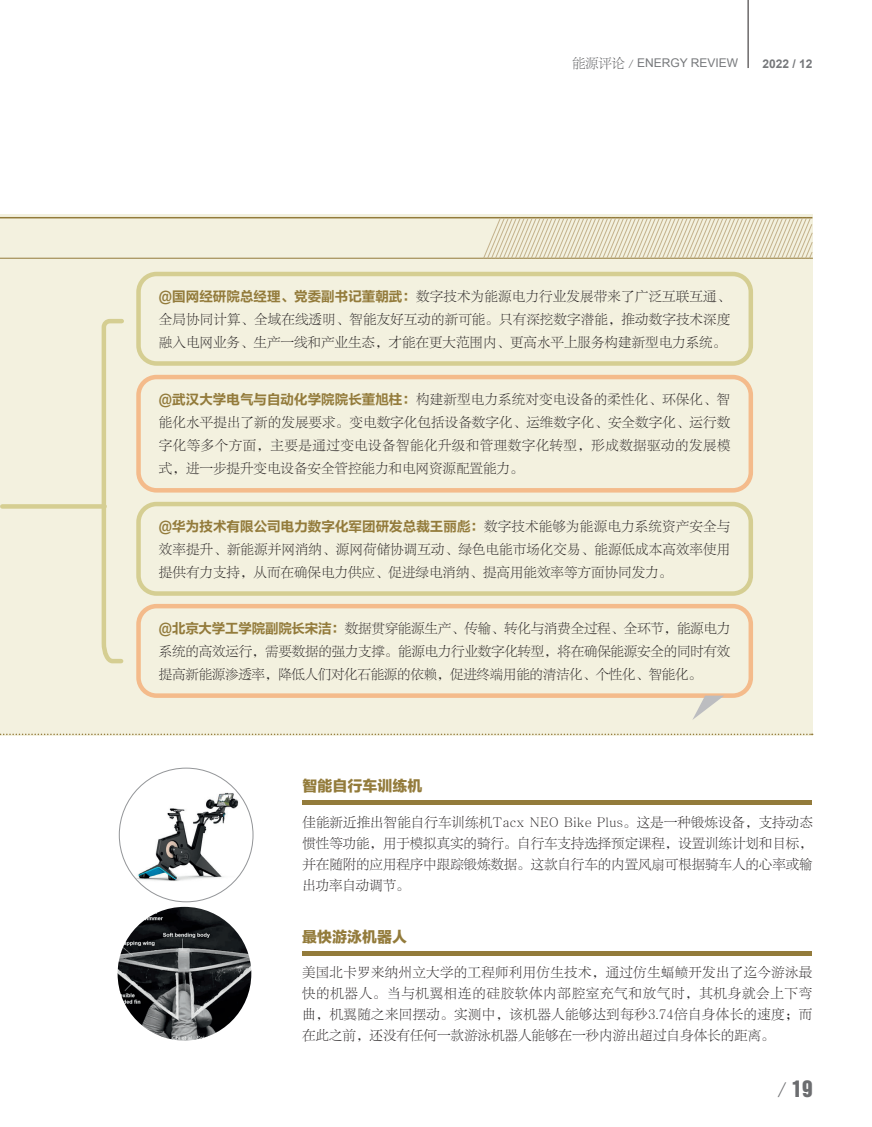
<style>
.page{position:relative;width:872px;height:1127px;background:#fff}
.page>*{position:absolute;margin:0;border:0;box-sizing:border-box;transform-origin:0 0}
.t1{font:21px "Helvetica Inserat LT Std";color:#6c6d70}
.版权内文{font:15px "FZLTTHJW GB1 0";color:#937b3b}
.版权内文-2{font:13.5px/23px "FZLTKSK GBK1 0";color:#231f20;text-align:justify}
.t2{font:12px "Arial";color:#76787b}
.t3{font:700 12px "Arial";color:#76787b}
.s1{font-family:"FZLTKSK GBK1 0";font-size:13.5px;color:#57585a}
.s2{font-family:"FZLTCHJW GB1 0";color:#937b3b}
.s3{font-family:"FZLTKSK GBK1 0";font-size:24px}
</style>
<div class="page">
<hr style="left:748px;top:0;width:1px;height:68px;background:#231f20">
<div style="left:0;top:214px;width:812px;height:521px;background:#f3f1df"></div>
<hr style="left:0;top:217px;width:812px;height:1px;background:#937b3b">
<hr style="left:0;top:258px;width:813px;height:1px;background:#937b3b">
<svg style="left:483px;top:218px;width:329px;height:41px"></svg>
<hr style="left:302px;top:801px;width:510px;height:4px;background:#937b3b">
<hr style="left:302px;top:951px;width:510px;height:4px;background:#937b3b">
<svg style="left:0;top:733px;width:812px;height:2px"></svg>
<img style="left:118px;top:907px;width:133px;height:133px;border-radius:67px">
<div style="left:136px;top:272px;width:617px;height:94px;border:4px solid #d5ce92;border-radius:18px"></div>
<div style="left:136px;top:502px;width:617px;height:94px;border:4px solid #d5ce92;border-radius:18px"></div>
<div style="left:136px;top:375px;width:617px;height:117px;border:4px solid #f4bb8b;border-radius:18px"></div>
<div style="left:136px;top:604px;width:617px;height:94px;border:4px solid #f4bb8b;border-radius:18px"></div>
<svg style="left:692px;top:695px;width:32px;height:25px"></svg>
<svg style="left:101px;top:319px;width:23px;height:345px"></svg>
<div style="left:2px;top:504px;width:103px;height:5px;background:#d5ce92"></div>
<img style="left:127px;top:792px;width:121px;height:91px">
<p class="t2" style="left:572px;top:55px;width:167px"><span class="s1">能源评论 /</span> ENERGY REVIEW</p>
<p class="t3" style="left:762px;top:56px;width:52px">2022 / 12</p>
<p class="版权内文-2" style="left:159px;top:285px;width:573px"><span class="s2">@国网经研院总经理、党委副书记董朝武：</span>数字技术为能源电力行业发展带来了广泛互联互通、全局协同计算、全域在线透明、智能友好互动的新可能。只有深挖数字潜能，推动数字技术深度融入电网业务、生产一线和产业生态，才能在更大范围内、更高水平上服务构建新型电力系统。</p>
<p class="版权内文-2" style="left:159px;top:388px;width:573px"><span class="s2">@武汉大学电气与自动化学院院长董旭柱：</span>构建新型电力系统对变电设备的柔性化、环保化、智能化水平提出了新的发展要求。变电数字化包括设备数字化、运维数字化、安全数字化、运行数字化等多个方面，主要是通过变电设备智能化升级和管理数字化转型，形成数据驱动的发展模式，进一步提升变电设备安全管控能力和电网资源配置能力。</p>
<p class="版权内文-2" style="left:159px;top:515px;width:573px"><span class="s2">@华为技术有限公司电力数字化军团研发总裁王丽彪：</span>数字技术能够为能源电力系统资产安全与效率提升、新能源并网消纳、源网荷储协调互动、绿色电能市场化交易、能源低成本高效率使用提供有力支持，从而在确保电力供应、促进绿电消纳、提高用能效率等方面协同发力。</p>
<p class="版权内文-2" style="left:159px;top:617px;width:573px"><span class="s2">@北京大学工学院副院长宋洁：</span>数据贯穿能源生产、传输、转化与消费全过程、全环节，能源电力系统的高效运行，需要数据的强力支撑。能源电力行业数字化转型，将在确保能源安全的同时有效提高新能源渗透率，降低人们对化石能源的依赖，促进终端用能的清洁化、个性化、智能化。</p>
<p class="版权内文" style="left:302px;top:778px;width:121px">智能自行车训练机</p>
<p class="版权内文-2" style="left:302px;top:812px;width:512px;line-height:21px">佳能新近推出智能自行车训练机Tacx NEO Bike Plus。这是一种锻炼设备，支持动态惯性等功能，用于模拟真实的骑行。自行车支持选择预定课程，设置训练计划和目标，并在随附的应用程序中跟踪锻炼数据。这款自行车的内置风扇可根据骑车人的心率或输出功率自动调节。</p>
<p class="版权内文" style="left:302px;top:928px;width:107px">最快游泳机器人</p>
<p class="版权内文-2" style="left:302px;top:962px;width:512px;line-height:21px">美国北卡罗来纳州立大学的工程师利用仿生技术，通过仿生蝠鲼开发出了迄今游泳最快的机器人。当与机翼相连的硅胶软体内部腔室充气和放气时，其机身就会上下弯曲，机翼随之来回摆动。实测中，该机器人能够达到每秒3.74倍自身体长的速度；而在此之前，还没有任何一款游泳机器人能够在一秒内游出超过自身体长的距离。</p>
<h1 class="t1" style="left:777px;top:1076px;width:37px"><span class="s3">/</span>19</h1>
</div>
